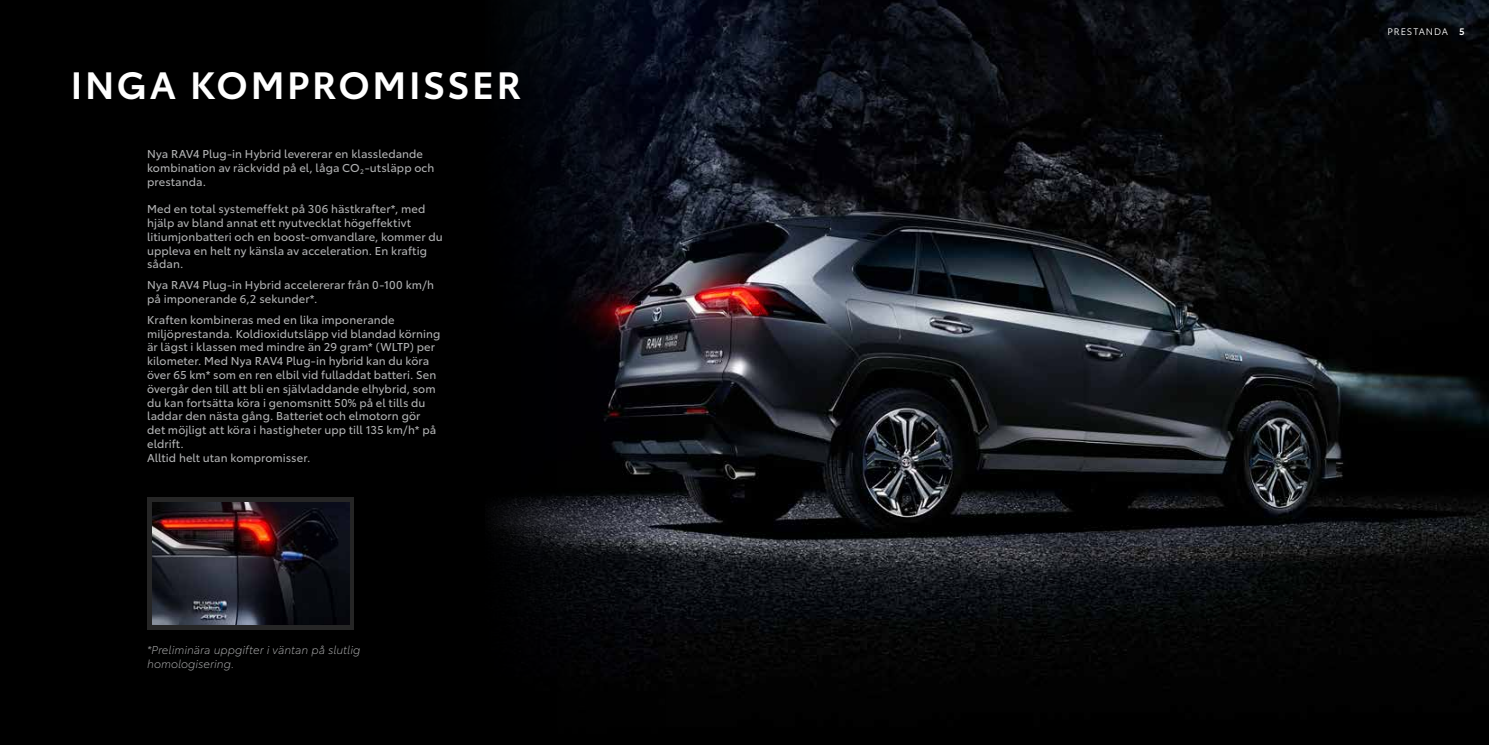
<style>
.page{position:relative;width:1489px;height:745px;background:#fff}
.page>*{position:absolute;margin:0;border:0;box-sizing:border-box;transform-origin:0 0}
.t1{font:600 37.5px "Toyota Type";letter-spacing:.07em;color:#fff}
.t2{font:11.25px/13.8px "Toyota Type";letter-spacing:.005em;color:#b1b2b3}
.t3{font:italic 300 11.25px/13.8px "Toyota Type";color:#b1b2b3}
.t4{font:9.38px "Toyota Type";letter-spacing:.095em;color:#fff}
.s1{font-weight:600}
</style>
<div class="page">
<img style="left:737px;top:0;width:751px;height:744px">
<svg style="left:0;top:0;width:737px;height:744px;background:#050507"></svg>
<svg style="left:147px;top:497px;width:207px;height:132px;background:#262627"></svg>
<img style="left:152px;top:502px;width:197px;height:122px">
<h1 class="t1" style="left:71px;top:57px;width:451px">INGA KOMPROMISSER</h1>
<p class="t2" style="left:147px;top:146px;width:289px">Nya RAV4 Plug-in Hybrid levererar en klassledande kombination av räckvidd på el, låga CO<sub>2</sub>-utsläpp och prestanda.</p>
<p class="t2" style="left:147px;top:201px;width:297px">Med en total systemeffekt på 306 hästkrafter*, med hjälp av bland annat ett nyutvecklat högeffektivt litiumjonbatteri och en boost-omvandlare, kommer du uppleva en helt ny känsla av acceleration. En kraftig sådan.</p>
<p class="t2" style="left:147px;top:277px;width:288px">Nya RAV4 Plug-in Hybrid accelererar från 0-100 km/h på imponerande 6,2 sekunder*.</p>
<p class="t2" style="left:147px;top:312px;width:295px">Kraften kombineras med en lika imponerande miljöprestanda. Koldioxidutsläpp vid blandad körning är lägst i klassen med mindre än 29 gram* (WLTP) per kilometer. Med Nya RAV4 Plug-in hybrid kan du köra över 65 km* som en ren elbil vid fulladdat batteri. Sen övergår den till att bli en självladdande elhybrid, som du kan fortsätta köra i genomsnitt 50% på el tills du laddar den nästa gång. Batteriet och elmotorn gör det möjligt att köra i hastigheter upp till 135 km/h* på eldrift.<br>Alltid helt utan kompromisser.</p>
<p class="t3" style="left:147px;top:642px;width:215px">*Preliminära uppgifter i väntan på slutlig homologisering.</p>
<p class="t4" style="left:1387px;top:25px;width:79px">PRESTANDA <span class="s1">5</span></p>
</div>
